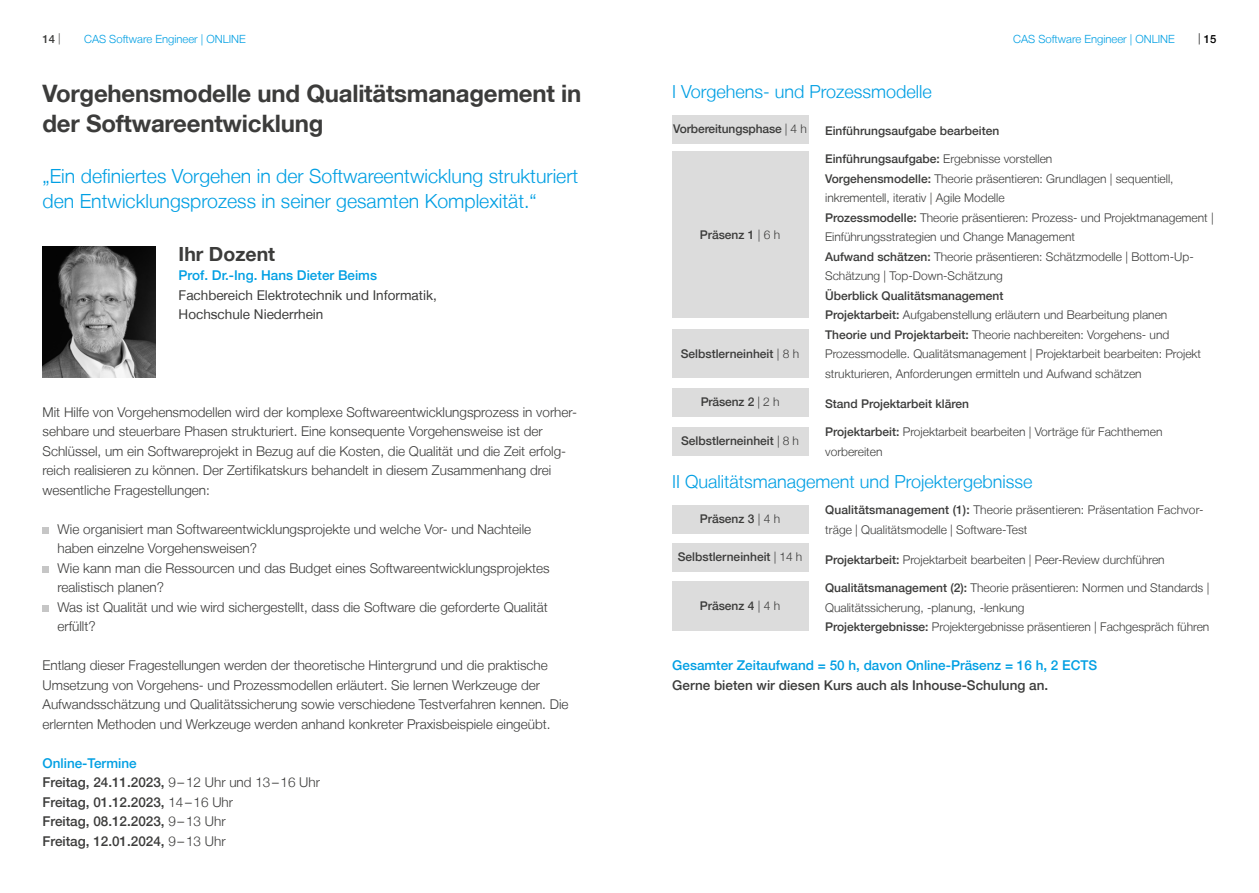
<style>
.page{position:relative;width:1259px;height:893px;background:#fff}
.page>*{position:absolute;margin:0;border:0;box-sizing:border-box;transform-origin:0 0}
.t1{font:700 24px/30px "Helvetica Neue LT";letter-spacing:-.01em;color:#3c3c3b}
.t2{font:300 19.5px/25.5px "Helvetica Neue LT";color:#009fe3}
.t3{font:700 19.5px "Helvetica Neue LT";color:#3c3c3b}
.t4{font:300 18px "Helvetica Neue LT";color:#009fe3}
.t5{font:300 13.5px/19.5px "Helvetica Neue LT";color:#3c3c3b}
.t6{font:500 13.5px/19.5px "Helvetica Neue LT";color:#3c3c3b}
.t7{font:500 13.5px "Helvetica Neue LT";color:#009fe3}
.t8{font:13.5px/19.5px "Helvetica Neue LT";color:#3c3c3b}
.t9{font:300 12px/19.5px "Helvetica Neue LT";color:#3c3c3b}
.t10{font:500 12px "Helvetica Neue LT";color:#3c3c3b}
.t11{font:300 11.25px "Helvetica Neue LT";color:#009fe3}
.t12{font:500 11.25px "Helvetica Neue LT";color:#3c3c3b}
.t13{font:500 11.25px "Helvetica Neue LT";color:#000}
.s1{font-weight:300}
.s2{color:#009fe3}
.s3{font-weight:500}
</style>
<div class="page">
<div style="left:672px;top:505px;width:136px;height:29px;background:#dcdcdc"></div>
<div style="left:672px;top:581px;width:136px;height:49px;background:#dcdcdc"></div>
<div style="left:672px;top:115px;width:136px;height:29px;background:#dcdcdc"></div>
<div style="left:672px;top:388px;width:136px;height:29px;background:#dcdcdc"></div>
<div style="left:672px;top:427px;width:136px;height:29px;background:#dcdcdc"></div>
<div style="left:672px;top:543px;width:136px;height:29px;background:#dcdcdc"></div>
<div style="left:672px;top:329px;width:136px;height:49px;background:#dcdcdc"></div>
<div style="left:43px;top:527px;width:6px;height:7px;background:#c6c6c6"></div>
<div style="left:43px;top:566px;width:6px;height:7px;background:#c6c6c6"></div>
<div style="left:43px;top:605px;width:6px;height:7px;background:#c6c6c6"></div>
<img style="left:43px;top:246px;width:113px;height:132px">
<div style="left:672px;top:151px;width:136px;height:167px;background:#dcdcdc"></div>
<p class="t12" style="left:43px;top:32px;width:20px">14 <span class="s1">|</span></p>
<p class="t11" style="left:84px;top:32px;width:163px">CAS Software Engineer | ONLINE</p>
<p class="t11" style="left:1013px;top:32px;width:163px">CAS Software Engineer | ONLINE</p>
<p class="t13" style="left:1198px;top:33px;width:20px"><span class="s1">|</span> 15</p>
<h1 class="t1" style="left:43px;top:78px;width:540px">Vorgehensmodelle und Qualitätsmanagement in der Softwareentwicklung</h1>
<h2 class="t2" style="left:43px;top:163px;width:537px">„Ein definiertes Vorgehen in der Softwareentwicklung strukturiert den Entwicklungsprozess in seiner gesamten Komplexität.“</h2>
<h2 class="t3" style="left:179px;top:242px;width:98px">Ihr Dozent</h2>
<p class="t7" style="left:179px;top:267px;width:200px">Prof. Dr.-Ing. Hans Dieter Beims</p>
<p class="t8" style="left:179px;top:285px;width:260px">Fachbereich Elektrotechnik und Informatik,<br>Hochschule Niederrhein</p>
<p class="t5" style="left:43px;top:402px;width:536px">Mit Hilfe von Vorgehensmodellen wird der komplexe Softwareentwicklungsprozess in vorher&shy;sehbare und steuerbare Phasen strukturiert. Eine konsequente Vorgehensweise ist der Schlüssel, um ein Softwareprojekt in Bezug auf die Kosten, die Qualität und die Zeit erfolg&shy;reich realisieren zu können. Der Zertifikatskurs behandelt in diesem Zusammenhang drei wesentliche Fragestellungen:</p>
<p class="t5" style="left:57px;top:519px;width:494px">Wie organisiert man Softwareentwicklungsprojekte und welche Vor- und Nachteile haben einzelne Vorgehensweisen?<br>Wie kann man die Ressourcen und das Budget eines Softwareentwicklungsprojektes realistisch planen?<br>Was ist Qualität und wie wird sichergestellt, dass die Software die geforderte Qualität erfüllt?</p>
<p class="t5" style="left:43px;top:655px;width:527px">Entlang dieser Fragestellungen werden der theoretische Hintergrund und die praktische Umsetzung von Vorgehens- und Prozessmodellen erläutert. Sie lernen Werkzeuge der Aufwandsschätzung und Qualitätssicherung sowie verschiedene Testverfahren kennen. Die erlernten Methoden und Werkzeuge werden anhand konkreter Praxisbeispiele eingeübt.</p>
<p class="t6" style="left:43px;top:753px;width:279px"><span class="s2">Online-Termine<br></span>Freitag, 24.11.2023, <span class="s1">9–12 Uhr und 13–16 Uhr<br></span>Freitag, 01.12.2023, <span class="s1">14–16 Uhr<br></span>Freitag, 08.12.2023, <span class="s1">9–13 Uhr<br></span>Freitag, 12.01.2024, <span class="s1">9–13 Uhr</span></p>
<h3 class="t4" style="left:672px;top:80px;width:261px">I Vorgehens- und Prozessmodelle</h3>
<p class="t10" style="left:673px;top:122px;width:135px">Vorbereitungsphase <span class="s1">| 4 h</span></p>
<p class="t10" style="left:700px;top:228px;width:82px">Präsenz 1 <span class="s1">| 6 h</span></p>
<p class="t10" style="left:681px;top:346px;width:120px">Selbstlerneinheit <span class="s1">| 8 h</span></p>
<p class="t10" style="left:700px;top:395px;width:80px">Präsenz 2 <span class="s1">| 2 h</span></p>
<p class="t10" style="left:681px;top:434px;width:119px">Selbstlerneinheit <span class="s1">| 8 h</span></p>
<p class="t10" style="left:825px;top:123px;width:176px">Einführungsaufgabe bearbeiten</p>
<p class="t9" style="left:825px;top:149px;width:390px"><span class="s3">Einführungsaufgabe:</span> Ergebnisse vorstellen<br><span class="s3">Vorgehensmodelle:</span> Theorie präsentieren: Grundlagen | sequentiell, inkrementell, iterativ | Agile Modelle<br><span class="s3">Prozessmodelle:</span> Theorie präsentieren: Prozess- und Projektmanagement | Einführungsstrategien und Change Management<br><span class="s3">Aufwand schätzen:</span> Theorie präsentieren: Schätzmodelle | Bottom-Up-Schätzung | Top-Down-Schätzung</p>
<p class="t9" style="left:825px;top:285px;width:377px"><span class="s3">Überblick Qualitätsmanagement<br>Projektarbeit:</span> Aufgabenstellung erläutern und Bearbeitung planen <span class="s3">Theorie und Projektarbeit:</span> Theorie nachbereiten: Vorgehens- und Prozessmodelle. Qualitätsmanagement | Projektarbeit bearbeiten: Projekt strukturieren, Anforderungen ermitteln und Aufwand schätzen</p>
<p class="t10" style="left:825px;top:396px;width:145px">Stand Projektarbeit klären</p>
<p class="t9" style="left:825px;top:422px;width:339px"><span class="s3">Projektarbeit:</span> Projektarbeit bearbeiten | Vorträge für Fachthemen vorbereiten</p>
<h3 class="t4" style="left:672px;top:470px;width:362px">II Qualitätsmanagement und Projektergebnisse</h3>
<p class="t9" style="left:825px;top:500px;width:380px"><span class="s3">Qualitätsmanagement (1):</span> Theorie präsentieren: Präsentation Fachvor&shy;träge | Qualitätsmodelle | Software-Test</p>
<p class="t9" style="left:825px;top:549px;width:341px"><span class="s3">Projektarbeit:</span> Projektarbeit bearbeiten | Peer-Review durchführen</p>
<p class="t9" style="left:825px;top:578px;width:386px"><span class="s3">Qualitätsmanagement (2):</span> Theorie präsentieren: Normen und Standards |<br>Qualitätssicherung, -planung, -lenkung<br><span class="s3">Projektergebnisse:</span> Projektergebnisse präsentieren | Fachgespräch führen</p>
<p class="t7" style="left:672px;top:657px;width:426px">Gesamter Zeitaufwand = 50 h, davon Online-Präsenz = 16 h, 2 ECTS</p>
<p class="t6" style="left:672px;top:675px;width:377px">Gerne bieten wir diesen Kurs auch als Inhouse-Schulung an.</p>
<p class="t10" style="left:700px;top:512px;width:82px">Präsenz 3 <span class="s1">| 4 h</span></p>
<p class="t10" style="left:678px;top:550px;width:126px">Selbstlerneinheit <span class="s1">| 14 h</span></p>
<p class="t10" style="left:700px;top:598px;width:82px">Präsenz 4 <span class="s1">| 4 h</span></p>
</div>
